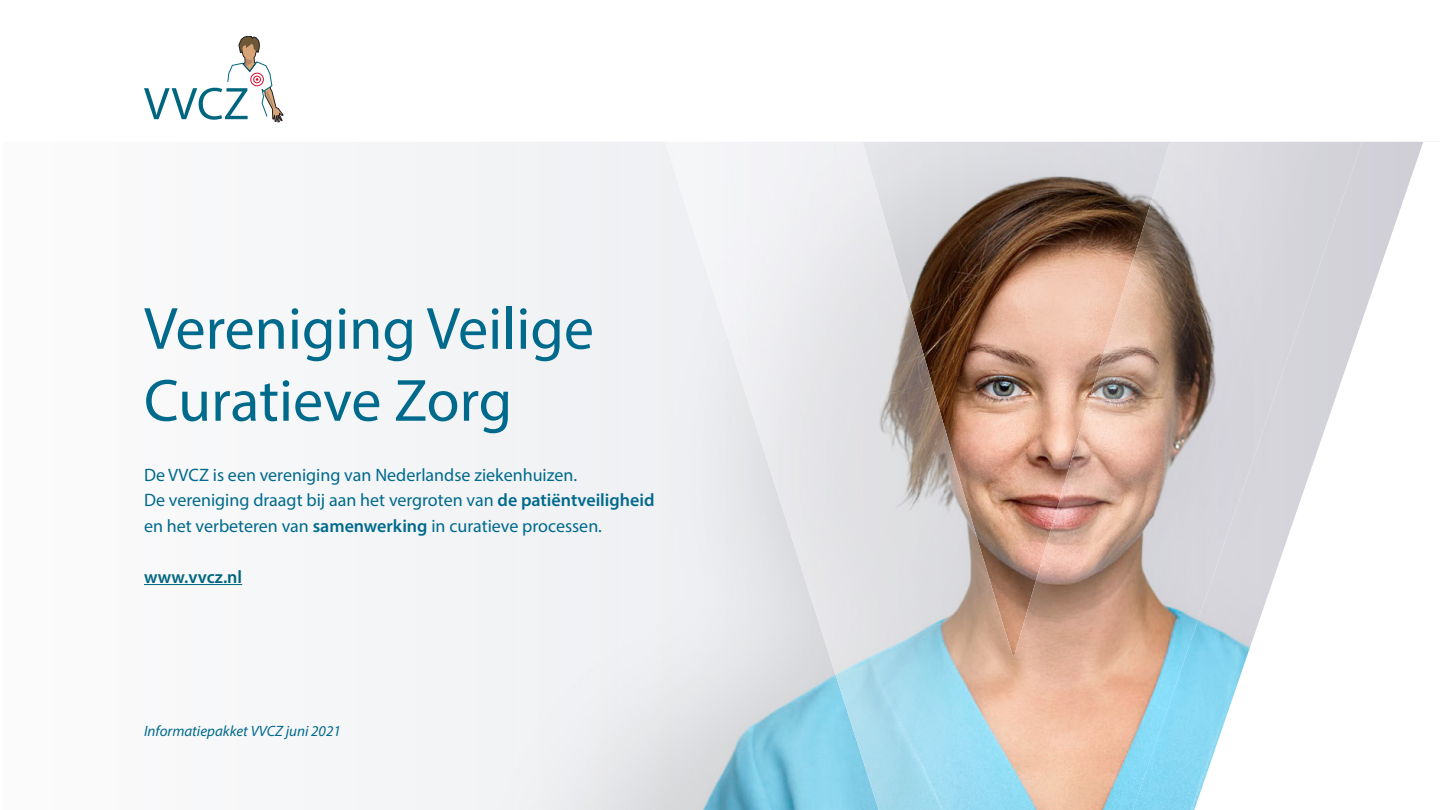
<style>
.page{position:relative;width:1440px;height:810px;background:#fff}
.page>*{position:absolute;margin:0;border:0;box-sizing:border-box;transform-origin:0 0}
.t1{font:60px/72px "Myriad Pro";color:#006a8c}
.t2{font:18px/25.5px "Myriad Pro";color:#006a8c}
.t3{font:600 18px "Myriad Pro";letter-spacing:.01em;color:#006680}
.t4{font:italic 15px "Myriad Pro";color:#006a8c}
.s1{font-weight:600}
</style>
<div class="page">
<svg style="left:1362px;top:142px;width:62px;height:179px"></svg>
<img style="left:665px;top:142px;width:697px;height:668px">
<hr style="left:144px;top:584px;width:98px;height:1px;background:#006680">
<svg style="left:144px;top:36px;width:140px;height:86px"></svg>
<h1 class="t1" style="left:144px;top:292px;width:452px">Vereniging Veilige<br>Curatieve Zorg</h1>
<p class="t2" style="left:144px;top:462px;width:512px">De VVCZ is een vereniging van Nederlandse ziekenhuizen.<br>De vereniging draagt bij aan het vergroten van <span class="s1">de patiëntveiligheid </span>en het verbeteren van <span class="s1">samenwerking</span> in curatieve processen.</p>
<p class="t3" style="left:144px;top:565px;width:100px">www.vvcz.nl</p>
<p class="t4" style="left:144px;top:721px;width:198px">Informatiepakket VVCZ juni 2021</p>
</div>
